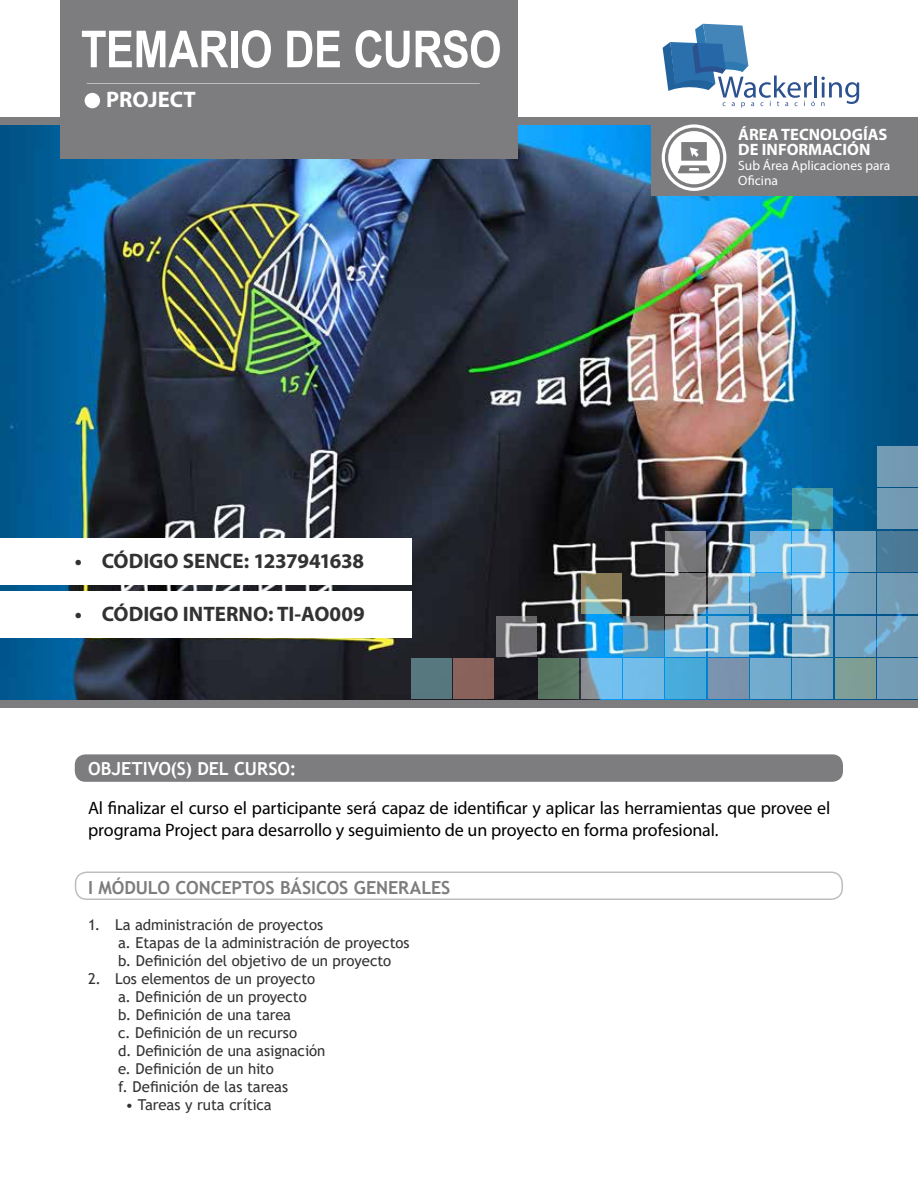
<style>
.page{position:relative;width:918px;height:1188px;background:#fff}
.page>*{position:absolute;margin:0;border:0;box-sizing:border-box;transform-origin:0 0}
.t1{font:700 51px "Arial Narrow";letter-spacing:-.005em;color:#fff}
.t2{font:700 22.5px "Myriad Pro";color:#fff}
.t3{font:700 21px "Myriad Pro";color:#323232}
.t4{font:18px/21.6px "Myriad Pro";letter-spacing:-.01em;color:#000}
.t5{font:700 18px "Trebuchet MS";letter-spacing:-.005em;color:#7d7c7e}
.t6{font:700 18px "Trebuchet MS";letter-spacing:-.005em;color:#fff}
.t7{font:700 16.5px/15px "Myriad Pro";color:#fff}
.t8{font:15px/18px "Trebuchet MS";letter-spacing:-.005em;color:#323232}
.t9{font:13.5px/15px "Myriad Pro";color:#fff}
</style>
<div class="page">
<div style="left:75px;top:754px;width:768px;height:28px;background:#7d7c7e;border-radius:11px"></div>
<img style="left:0;top:126px;width:918px;height:573px">
<div style="left:60px;top:0;width:457px;height:159px;background:#7d7c7e"></div>
<hr style="left:814px;top:76px;width:3px;height:22px;background:#2c518f">
<svg style="left:663px;top:24px;width:152px;height:84px"></svg>
<svg style="left:821px;top:77px;width:38px;height:29px"></svg>
<div style="left:877px;top:658px;width:41px;height:41px;background:#739cb5"></div>
<div style="left:835px;top:658px;width:41px;height:41px;background:#7f9e95"></div>
<div style="left:793px;top:658px;width:40px;height:41px;background:#72a5c4"></div>
<div style="left:750px;top:658px;width:41px;height:41px;background:#72aacc"></div>
<div style="left:708px;top:658px;width:41px;height:41px;background:#7a92ad"></div>
<div style="left:665px;top:658px;width:41px;height:41px;background:#47abda"></div>
<div style="left:623px;top:658px;width:41px;height:41px;background:#72bcea"></div>
<svg style="left:581px;top:658px;width:40px;height:41px;fill:#73c0ef"></svg>
<div style="left:538px;top:658px;width:41px;height:41px;background:#57745f"></div>
<div style="left:454px;top:658px;width:40px;height:41px;background:#89635b"></div>
<div style="left:411px;top:658px;width:41px;height:41px;background:#587880"></div>
<svg style="left:877px;top:616px;width:41px;height:40px;fill:#729cb5"></svg>
<svg style="left:835px;top:616px;width:41px;height:40px;fill:#73a1bc"></svg>
<svg style="left:793px;top:616px;width:40px;height:40px;fill:#74a6c6"></svg>
<svg style="left:708px;top:616px;width:41px;height:40px;fill:#75b0d5"></svg>
<svg style="left:665px;top:616px;width:41px;height:40px;fill:#79b4db"></svg>
<svg style="left:623px;top:616px;width:41px;height:40px;fill:#509ac8"></svg>
<svg style="left:496px;top:616px;width:41px;height:40px;fill:#69676b"></svg>
<div style="left:877px;top:573px;width:41px;height:41px;background:#739ab3"></div>
<svg style="left:835px;top:573px;width:41px;height:41px;fill:#73a0bb"></svg>
<svg style="left:793px;top:573px;width:40px;height:41px;fill:#74bfec"></svg>
<svg style="left:750px;top:573px;width:41px;height:41px;fill:#5e94b8"></svg>
<svg style="left:708px;top:573px;width:41px;height:41px"></svg>
<svg style="left:665px;top:573px;width:41px;height:41px;fill:#818181"></svg>
<svg style="left:581px;top:573px;width:40px;height:41px;fill:#897e5a"></svg>
<div style="left:877px;top:531px;width:41px;height:41px;background:#4a7996"></div>
<svg style="left:835px;top:531px;width:41px;height:41px;fill:#72a0bb"></svg>
<svg style="left:793px;top:531px;width:40px;height:41px;fill:#74c0ee"></svg>
<svg style="left:750px;top:531px;width:41px;height:41px;fill:#76c3f0"></svg>
<svg style="left:665px;top:531px;width:41px;height:41px;fill:#7a7b80"></svg>
<div style="left:877px;top:489px;width:41px;height:40px;background:#739bb4"></div>
<svg style="left:793px;top:489px;width:40px;height:40px;fill:#4999a3"></svg>
<div style="left:877px;top:446px;width:41px;height:41px;background:#739bb3"></div>
<div style="left:85px;top:93px;width:15px;height:15px;background:#fff;border-radius:50%"></div>
<hr style="left:87px;top:83px;width:393px;height:1px;background:#fff">
<div style="left:651px;top:117px;width:267px;height:79px;background:#7d7c7e"></div>
<div style="left:75px;top:872px;width:768px;height:28px;border:2px solid #7d7c7e;border-radius:11px"></div>
<div style="left:0;top:538px;width:411px;height:47px;background:#fff"></div>
<div style="left:662px;top:124px;width:64px;height:67px;border:3px solid #fff;border-radius:50%"></div>
<svg style="left:668px;top:131px;width:52px;height:53px"></svg>
<div style="left:0;top:591px;width:411px;height:47px;background:#fff"></div>
<h1 class="t1" style="left:81px;top:11px;width:422px">TEMARIO DE CURSO</h1>
<h2 class="t2" style="left:106px;top:85px;width:91px">PROJECT</h2>
<h3 class="t3" style="left:75px;top:547px;width:291px">• CÓDIGO SENCE: 1237941638</h3>
<h3 class="t3" style="left:75px;top:600px;width:291px">• CÓDIGO INTERNO: TI-AO009</h3>
<p class="t7" style="left:738px;top:126px;width:151px">ÁREA TECNOLOGÍAS<br>DE INFORMACIÓN</p>
<p class="t9" style="left:738px;top:158px;width:154px">Sub Área Aplicaciones para<br>Oficina</p>
<p class="t6" style="left:88px;top:757px;width:210px">OBJETIVO(S) DEL CURSO:</p>
<p class="t4" style="left:88px;top:797px;width:744px">Al finalizar el curso el participante será capaz de identificar y aplicar las herramientas que provee el programa Project para desarrollo y seguimiento de un proyecto en forma profesional.</p>
<p class="t5" style="left:88px;top:876px;width:364px">I MÓDULO CONCEPTOS BÁSICOS GENERALES</p>
<p class="t8" style="left:118px;top:915px;width:293px;text-indent:-30px">1. La administración de proyectos<br>a. Etapas de la administración de proyectos b. Definición del objetivo de un proyecto</p>
<p class="t8" style="left:118px;top:969px;width:209px;text-indent:-30px">2. Los elementos de un proyecto a. Definición de un proyecto<br>b. Definición de una tarea<br>c. Definición de un recurso<br>d. Definición de una asignación e. Definición de un hito<br>f. Definición de las tareas</p>
<p class="t8" style="left:126px;top:1095px;width:148px">• Tareas y ruta crítica</p>
</div>
